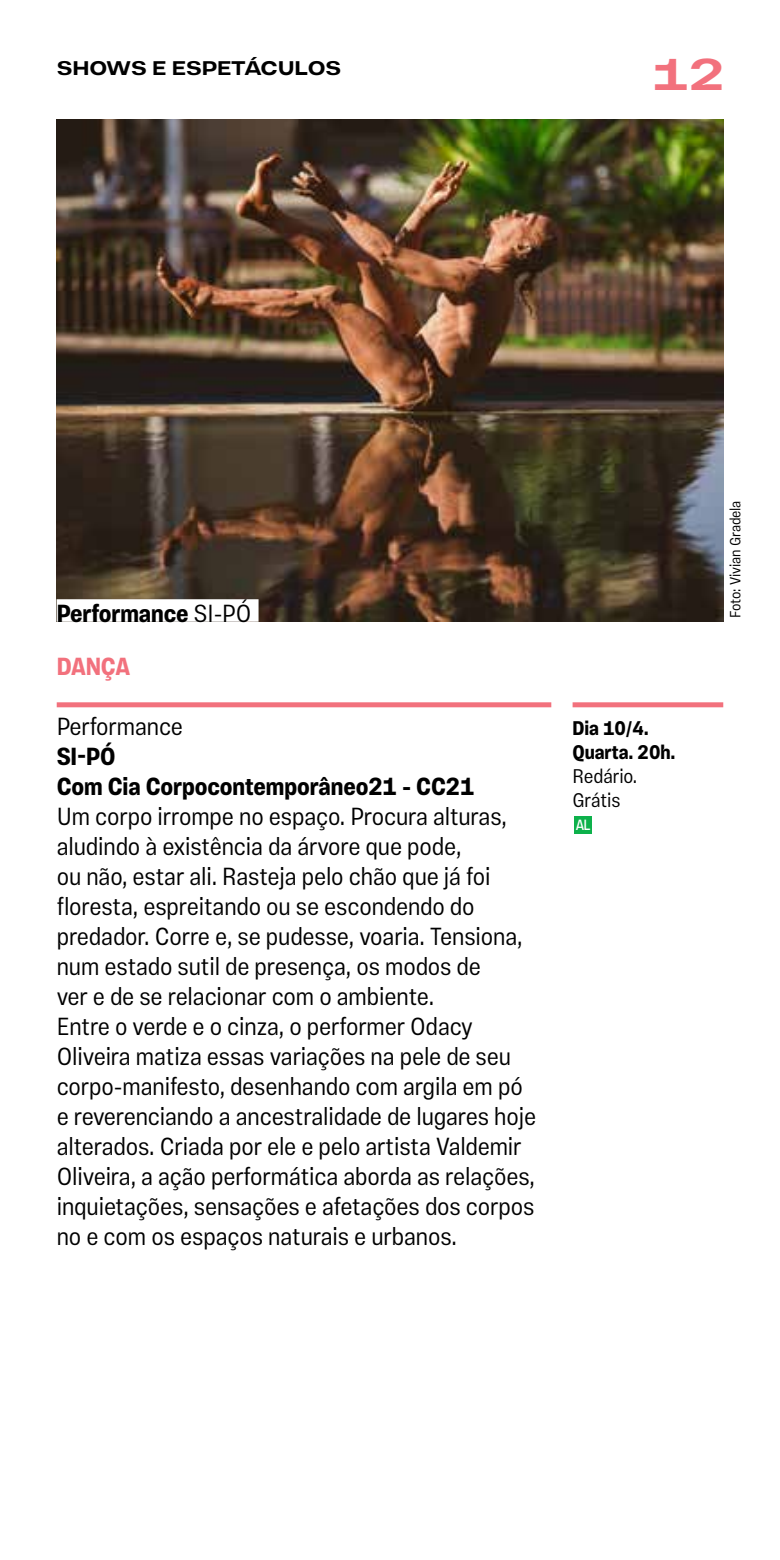
<style>
.page{position:relative;width:780px;height:1560px;background:#fff}
.page>*{position:absolute;margin:0;border:0;box-sizing:border-box;transform-origin:0 0}
.t1{font:700 45px "Vinila Extended";color:#f2717d}
.t2{font:300 25px/30px "Vinila Condensed";letter-spacing:-.005em;color:#000}
.t3{font:700 25px/30px "Vinila Condensed";letter-spacing:-.005em;color:#000}
.t4{font:700 25px "Vinila Condensed";letter-spacing:-.01em;color:#f2717d}
.t5{font:700 20px/24px "Vinila Condensed";letter-spacing:-.005em;color:#000}
.t6{font:700 20px "Vinila Extended";letter-spacing:-.005em;color:#000}
.t7{font:300 20px/24px "Vinila Condensed";letter-spacing:-.005em;color:#000}
.t8{font:300 15px "Vinila Condensed";letter-spacing:-.005em;color:#000}
.t9{font:15px "Vinila Condensed";color:#fff}
.s1{font-weight:300}
</style>
<div class="page">
<div style="left:572px;top:702px;width:151px;height:5px;background:#f2717d"></div>
<div style="left:57px;top:702px;width:494px;height:5px;background:#f2717d"></div>
<img style="left:57px;top:120px;width:666px;height:501px">
<div style="left:57px;top:599px;width:201px;height:22px;background:#fff"></div>
<div style="left:574px;top:816px;width:18px;height:17px;background:#0db14b"></div>
<p class="t6" style="left:57px;top:56px;width:286px">SHOWS E ESPETÁCULOS</p>
<h1 class="t1" style="left:651px;top:47px;width:75px">12</h1>
<p class="t3" style="left:57px;top:598px;width:196px">Performance <span class="s1">SI-PÓ</span></p>
<p class="t4" style="left:57px;top:651px;width:75px">DANÇA</p>
<p class="t2" style="left:57px;top:711px;width:128px">Performance</p>
<p class="t3" style="left:57px;top:741px;width:419px">SI-PÓ<br>Com Cia Corpocontemporâneo21 - CC21</p>
<p class="t2" style="left:57px;top:801px;width:481px">Um corpo irrompe no espaço. Procura alturas, aludindo à existência da árvore que pode,<br>ou não, estar ali. Rasteja pelo chão que já foi floresta, espreitando ou se escondendo do predador. Corre e, se pudesse, voaria. Tensiona, num estado sutil de presença, os modos de<br>ver e de se relacionar com o ambiente.<br>Entre o verde e o cinza, o performer Odacy Oliveira matiza essas variações na pele de seu corpo-manifesto, desenhando com argila em pó e reverenciando a ancestralidade de lugares hoje alterados. Criada por ele e pelo artista Valdemir Oliveira, a ação performática aborda as relações, inquietações, sensações e afetações dos corpos no e com os espaços naturais e urbanos.</p>
<p class="t5" style="left:572px;top:716px;width:104px">Dia 10/4.<br>Quarta. 20h.</p>
<p class="t7" style="left:572px;top:763px;width:66px">Redário.<br>Grátis</p>
<p class="t9" style="left:576px;top:815px;width:16px">AL</p>
<p class="t8" style="left:726px;top:617px;width:118px;rotate:-90deg">Foto: Vivian Gradela</p>
</div>
